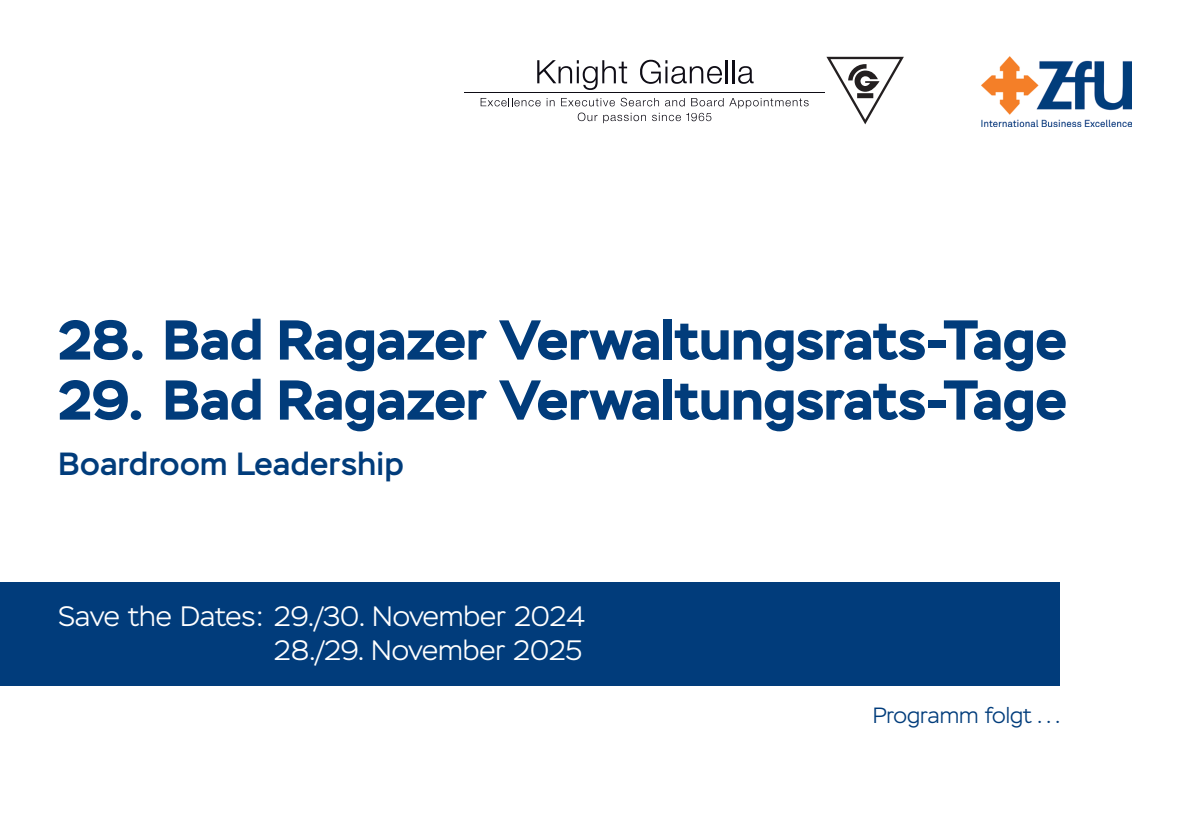
<style>
.page{position:relative;width:1191px;height:840px;background:#fff}
.page>*{position:absolute;margin:0;border:0;box-sizing:border-box;transform-origin:0 0}
.t1{font:700 56px "Stem";color:#013c7b}
.t2{font:500 32px "Stem";letter-spacing:.015em;color:#013c7b}
.t3{font:300 28px/33.6px "Stem";color:#fff;text-align:right}
.t4{font:300 22px "Stem";color:#013c7b}
</style>
<div class="page">
<img style="left:981px;top:57px;width:150px;height:69px">
<svg style="left:826px;top:57px;width:78px;height:67px"></svg>
<hr style="left:464px;top:92px;width:360px;height:1px;background:#0e0c15">
<svg style="left:537px;top:60px;width:90px;height:30px"></svg>
<svg style="left:640px;top:60px;width:82px;height:24px"></svg>
<hr style="left:725px;top:60px;width:2px;height:23px;background:#0e0c15">
<hr style="left:732px;top:60px;width:2px;height:23px;background:#0e0c15">
<svg style="left:738px;top:66px;width:15px;height:18px"></svg>
<svg style="left:480px;top:98px;width:60px;height:8px"></svg>
<svg style="left:547px;top:98px;width:7px;height:8px"></svg>
<svg style="left:561px;top:98px;width:98px;height:8px"></svg>
<svg style="left:665px;top:98px;width:20px;height:8px"></svg>
<svg style="left:691px;top:98px;width:32px;height:8px"></svg>
<svg style="left:729px;top:98px;width:79px;height:10px"></svg>
<svg style="left:577px;top:112px;width:20px;height:9px"></svg>
<svg style="left:603px;top:113px;width:43px;height:10px"></svg>
<svg style="left:652px;top:113px;width:59px;height:8px"></svg>
<div style="left:0;top:582px;width:1059px;height:103px;background:#013c7b"></div>
<p class="t1" style="left:58px;top:304px;width:1010px">28. Bad Ragazer Verwaltungsrats-Tage</p>
<p class="t1" style="left:58px;top:364px;width:1010px">29. Bad Ragazer Verwaltungsrats-Tage</p>
<p class="t2" style="left:58px;top:444px;width:347px">Boardroom Leadership</p>
<p class="t3" style="left:58px;top:599px;width:528px">Save the Dates: 29./30. November 2024<br>28./29. November 2025</p>
<p class="t4" style="left:872px;top:702px;width:189px">Programm folgt . . .</p>
</div>
